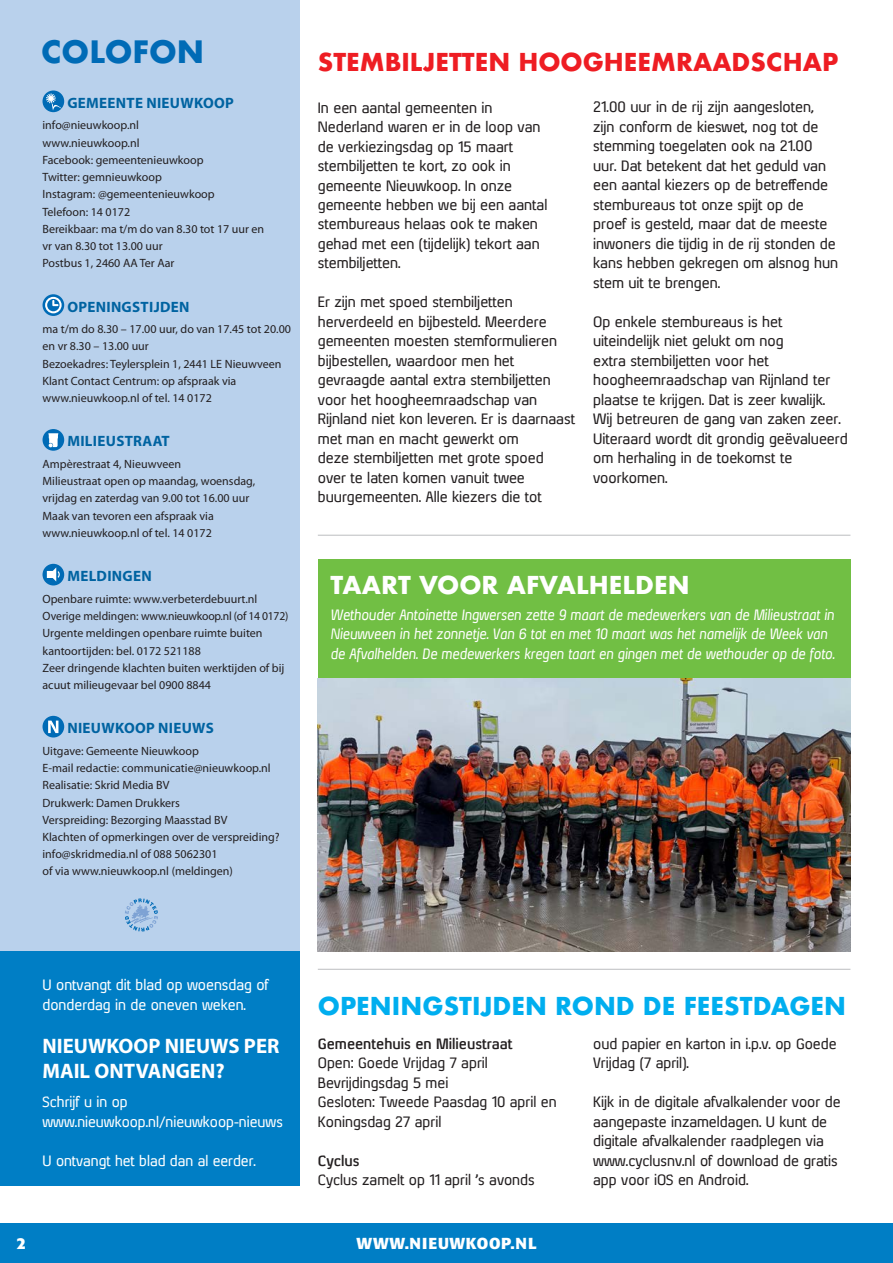
<style>
.page{position:relative;width:893px;height:1263px;background:#fff}
.page>*{position:absolute;margin:0;border:0;box-sizing:border-box;transform-origin:0 0}
.t1{font:700 30px "Futura";color:#006bb6}
.t2{font:700 24px "Futura";color:#ee1d23}
.t3{font:700 24px "Futura";color:#00aeef}
.t4{font:700 24px "Futura";color:#fff}
.t5{font:700 21px/25.2px "Myriad Pro";color:#fff}
.t6{font:700 15.75px "Formata";letter-spacing:.05em;color:#fff}
.t7{font:700 15px "Myriad Pro";letter-spacing:.02em;color:#0063a1}
.t8{font:14.25px/19.5px "Xenu";color:#231f20}
.t9{font:italic 14.25px/19.5px "Xenu";color:#fff}
.t10{font:14.25px/19.5px "Xenu";color:#fff}
.t11{font:700 14.25px "Xenu";color:#231f20}
.t12{font:12px/17.2px "Myriad Pro";color:#231f20}
</style>
<div class="page">
<div style="left:0;top:0;width:300px;height:951px;background:#b9d1ec"></div>
<svg style="left:43px;top:90px;width:21px;height:22px"></svg>
<svg style="left:46px;top:93px;width:18px;height:18px"></svg>
<svg style="left:43px;top:294px;width:21px;height:22px"></svg>
<svg style="left:45px;top:297px;width:17px;height:16px"></svg>
<div style="left:43px;top:429px;width:21px;height:22px;background:#006bb6;border-radius:50%"></div>
<svg style="left:48px;top:433px;width:10px;height:14px"></svg>
<div style="left:43px;top:564px;width:21px;height:21px;background:#006bb6;border-radius:50%"></div>
<svg style="left:47px;top:567px;width:13px;height:14px"></svg>
<div style="left:43px;top:716px;width:21px;height:21px;background:#006bb6;border-radius:50%"></div>
<svg style="left:48px;top:721px;width:10px;height:12px"></svg>
<hr style="left:318px;top:535px;width:532px;height:1px;background:#bcbdc0">
<div style="left:318px;top:559px;width:532px;height:130px;background:#71bf44"></div>
<img style="left:318px;top:678px;width:532px;height:273px">
<svg style="left:125px;top:898px;width:33px;height:33px"></svg>
<div style="left:0;top:951px;width:300px;height:234px;background:#007ec5"></div>
<hr style="left:318px;top:969px;width:532px;height:1px;background:#bcbdc0">
<div style="left:0;top:1224px;width:893px;height:39px;background:#007ec5"></div>
<h1 class="t1" style="left:41px;top:30px;width:164px">COLOFON</h1>
<p class="t7" style="left:67px;top:93px;width:168px">GEMEENTE NIEUWKOOP</p>
<p class="t12" style="left:43px;top:117px;width:223px">info@nieuwkoop.nl<br>www.nieuwkoop.nl<br>Facebook: gemeentenieuwkoop<br>Twitter: gemnieuwkoop<br>Instagram: @gemeentenieuwkoop<br>Telefoon: 14 0172<br>Bereikbaar: ma t/m do van 8.30 tot 17 uur en vr van 8.30 tot 13.00 uur<br>Postbus 1, 2460 AA Ter Aar</p>
<p class="t7" style="left:67px;top:297px;width:124px">OPENINGSTIJDEN</p>
<p class="t12" style="left:43px;top:320px;width:250px">ma t/m do 8.30 – 17.00 uur, do van 17.45 tot 20.00 en vr 8.30 – 13.00 uur<br>Bezoekadres: Teylersplein 1, 2441 LE Nieuwveen Klant Contact Centrum: op afspraak via www.nieuwkoop.nl of tel. 14 0172</p>
<p class="t7" style="left:67px;top:432px;width:104px">MILIEUSTRAAT</p>
<p class="t12" style="left:43px;top:455px;width:214px">Ampèrestraat 4, Nieuwveen<br>Milieustraat open op maandag, woensdag, vrijdag en zaterdag van 9.00 tot 16.00 uur Maak van tevoren een afspraak via www.nieuwkoop.nl of tel. 14 0172</p>
<p class="t7" style="left:67px;top:566px;width:86px">MELDINGEN</p>
<p class="t12" style="left:43px;top:590px;width:247px">Openbare ruimte: www.verbeterdebuurt.nl Overige meldingen: www.nieuwkoop.nl (of 14 0172)<br>Urgente meldingen openbare ruimte buiten kantoortijden: bel. 0172 521188<br>Zeer dringende klachten buiten werktijden of bij acuut milieugevaar bel 0900 8844</p>
<p class="t7" style="left:67px;top:718px;width:148px">NIEUWKOOP NIEUWS</p>
<p class="t12" style="left:43px;top:742px;width:239px">Uitgave: Gemeente Nieuwkoop<br>E-mail redactie: communicatie@nieuwkoop.nl Realisatie: Skrid Media BV<br>Drukwerk: Damen Drukkers<br>Verspreiding: Bezorging Maasstad BV<br>Klachten of opmerkingen over de verspreiding? info@skridmedia.nl of 088 5062301<br>of via www.nieuwkoop.nl (meldingen)</p>
<h2 class="t2" style="left:318px;top:45px;width:522px">STEMBILJETTEN HOOGHEEMRAADSCHAP</h2>
<p class="t8" style="left:318px;top:97px;width:231px">In een aantal gemeenten in<br>Nederland waren er in de loop van de verkiezingsdag op 15 maart stembiljetten te kort, zo ook in gemeente Nieuwkoop. In onze gemeente hebben we bij een aantal stembureaus helaas ook te maken gehad met een (tijdelijk) tekort aan stembiljetten.</p>
<p class="t8" style="left:318px;top:292px;width:259px">Er zijn met spoed stembiljetten herverdeeld en bijbesteld. Meerdere gemeenten moesten stemformulieren bijbestellen, waardoor men het gevraagde aantal extra stembiljetten voor het hoogheemraadschap van Rijnland niet kon leveren. Er is daarnaast met man en macht gewerkt om<br>deze stembiljetten met grote spoed over te laten komen vanuit twee buurgemeenten. Alle kiezers die tot</p>
<p class="t8" style="left:593px;top:97px;width:247px">21.00 uur in de rij zijn aangesloten, zijn conform de kieswet, nog tot de stemming toegelaten ook na 21.00 uur. Dat betekent dat het geduld van een aantal kiezers op de betreffende stembureaus tot onze spijt op de proef is gesteld, maar dat de meeste inwoners die tijdig in de rij stonden de kans hebben gekregen om alsnog hun stem uit te brengen.</p>
<p class="t8" style="left:593px;top:312px;width:256px">Op enkele stembureaus is het uiteindelijk niet gelukt om nog<br>extra stembiljetten voor het hoogheemraadschap van Rijnland ter plaatse te krijgen. Dat is zeer kwalijk.<br>Wij betreuren de gang van zaken zeer.<br>Uiteraard wordt dit grondig geëvalueerd om herhaling in de toekomst te voorkomen.</p>
<h2 class="t4" style="left:331px;top:568px;width:361px">TAART VOOR AFVALHELDEN</h2>
<p class="t9" style="left:331px;top:604px;width:506px">Wethouder Antoinette Ingwersen zette 9 maart de medewerkers van de Milieustraat in<br>Nieuwveen in het zonnetje. Van 6 tot en met 10 maart was het namelijk de Week van de Afvalhelden. De medewerkers kregen taart en gingen met de wethouder op de foto.</p>
<p class="t10" style="left:43px;top:975px;width:228px">U ontvangt dit blad op woensdag of donderdag in de oneven weken.</p>
<h3 class="t5" style="left:43px;top:1032px;width:238px">NIEUWKOOP NIEUWS PER<br>MAIL ONTVANGEN?</h3>
<p class="t10" style="left:43px;top:1092px;width:242px">Schrijf u in op www.nieuwkoop.nl/nieuwkoop-nieuws</p>
<p class="t10" style="left:43px;top:1150px;width:215px">U ontvangt het blad dan al eerder.</p>
<h2 class="t3" style="left:318px;top:988px;width:530px">OPENINGSTIJDEN ROND DE FEESTDAGEN</h2>
<p class="t11" style="left:318px;top:1035px;width:196px">Gemeentehuis en Milieustraat</p>
<p class="t8" style="left:318px;top:1053px;width:240px">Open: Goede Vrijdag 7 april<br>Bevrijdingsdag 5 mei<br>Gesloten: Tweede Paasdag 10 april en<br>Koningsdag 27 april</p>
<p class="t11" style="left:318px;top:1152px;width:43px">Cyclus</p>
<p class="t8" style="left:318px;top:1170px;width:218px">Cyclus zamelt op 11 april ’s avonds</p>
<p class="t8" style="left:593px;top:1033px;width:245px">oud papier en karton in i.p.v. op Goede<br>Vrijdag (7 april).</p>
<p class="t8" style="left:593px;top:1092px;width:249px">Kijk in de digitale afvalkalender voor de aangepaste inzameldagen. U kunt de digitale afvalkalender raadplegen via www.cyclusnv.nl of download de gratis app voor iOS en Android.</p>
<p class="t6" style="left:17px;top:1233px;width:11px">2</p>
<p class="t6" style="left:356px;top:1233px;width:182px">WWW.NIEUWKOOP.NL</p>
</div>
